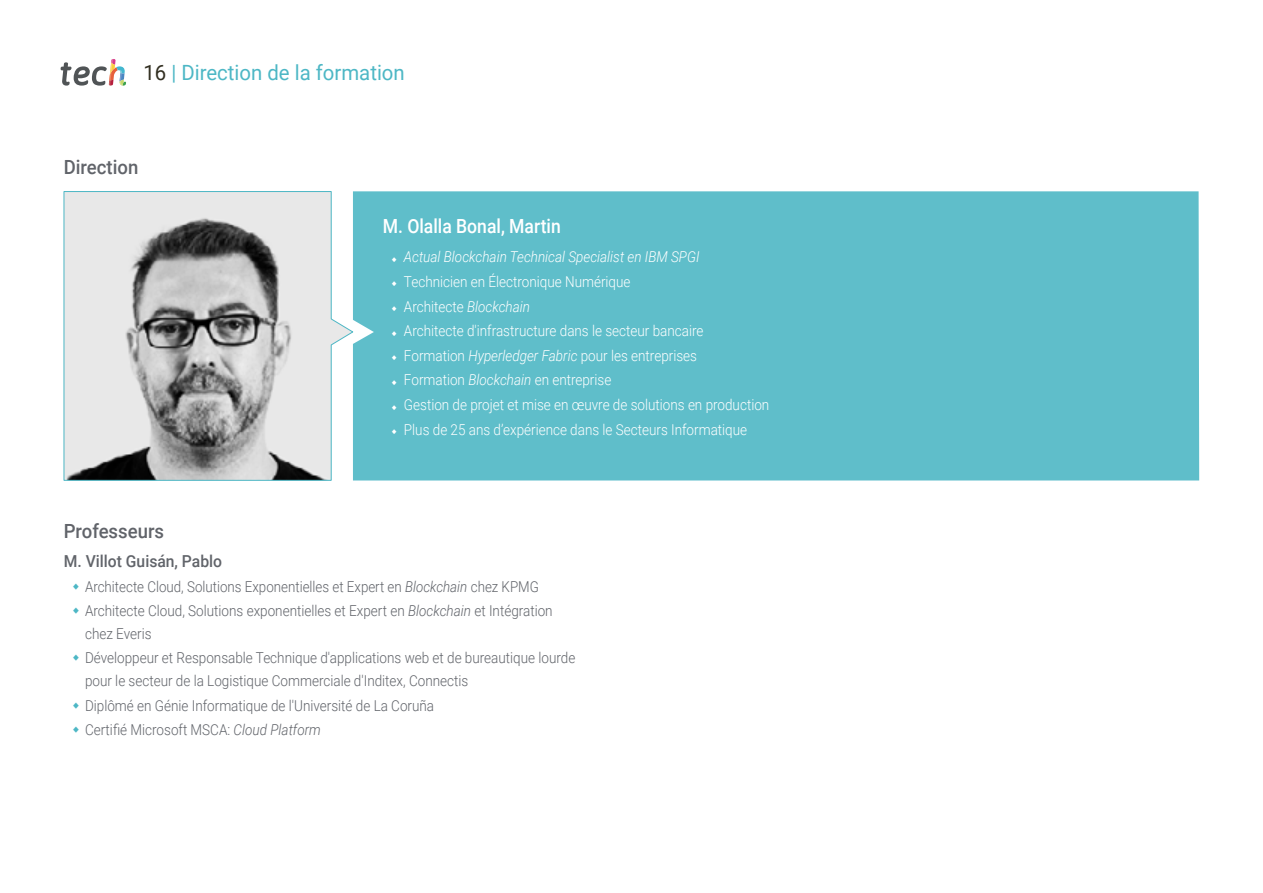
<style>
.page{position:relative;width:1263px;height:893px;background:#fff}
.page>*{position:absolute;margin:0;border:0;box-sizing:border-box;transform-origin:0 0}
.t1{font:21px "Roboto";color:#4db7c5}
.t2{font:500 19.5px "Roboto";color:#61646a;scale:.95 1}
.t3{font:500 19.5px "Roboto";color:#fff;scale:.9 1}
.t4{font:500 16.5px "Roboto";color:#61646a;scale:.95 1}
.t5{font:300 15px/24.6px "Roboto";color:#fff;scale:.9 1}
.t6{font:300 15px/24.6px "Roboto";color:#61646a;scale:.9 1}
.t7{font:300 15px/24.6px "Roboto";color:#61646a;scale:.89 1}
.t8{font:italic 300 15px "Roboto";color:#fff;scale:.9 1}
.s1{color:#312e20}
.s2{font-style:italic}
</style>
<div class="page">
<svg style="left:61px;top:59px;width:65px;height:27px"></svg>
<svg style="left:64px;top:191px;width:289px;height:290px;background:#c1c2c2"></svg>
<div style="left:353px;top:191px;width:846px;height:289px;background:#5fbeca"></div>
<svg style="left:392px;top:257px;width:5px;height:5px"></svg>
<svg style="left:392px;top:281px;width:5px;height:5px"></svg>
<svg style="left:392px;top:306px;width:5px;height:5px"></svg>
<svg style="left:392px;top:331px;width:5px;height:5px"></svg>
<svg style="left:392px;top:355px;width:5px;height:5px"></svg>
<svg style="left:392px;top:380px;width:5px;height:5px"></svg>
<svg style="left:392px;top:405px;width:5px;height:5px"></svg>
<svg style="left:392px;top:429px;width:5px;height:5px"></svg>
<h1 class="t1" style="left:144px;top:57px;width:263px"><span class="s1">16</span> | Direction de la formation</h1>
<h2 class="t2" style="left:64px;top:154px;width:80px">Direction</h2>
<h2 class="t3" style="left:383px;top:212px;width:199px">M. Olalla Bonal, Martin</h2>
<p class="t8" style="left:404px;top:246px;width:330px">Actual Blockchain Technical Specialist en IBM SPGI</p>
<p class="t5" style="left:404px;top:269px;width:407px">Technicien en Électronique Numérique<br>Architecte <span class="s2">Blockchain<br></span>Architecte d'infrastructure dans le secteur bancaire<br>Formation <span class="s2">Hyperledger Fabric</span> pour les entreprises<br>Formation <span class="s2">Blockchain</span> en entreprise<br>Gestion de projet et mise en œuvre de solutions en production Plus de 25 ans d’expérience dans le Secteurs Informatique</p>
<h2 class="t2" style="left:64px;top:517px;width:107px">Professeurs</h2>
<p class="t4" style="left:64px;top:550px;width:168px">M. Villot Guisán, Pablo</p>
<p class="t7" style="left:85px;top:573px;width:527px">Architecte Cloud, Solutions Exponentielles et Expert en <span class="s2">Blockchain</span> chez KPMG<br>Architecte Cloud, Solutions exponentielles et Expert en <span class="s2">Blockchain</span> et Intégration</p>
<p class="t6" style="left:85px;top:621px;width:546px">chez Everis<br>Développeur et Responsable Technique d'applications web et de bureautique lourde</p>
<p class="t6" style="left:85px;top:668px;width:427px">pour le secteur de la Logistique Commerciale d'Inditex, Connectis<br>Diplômé en Génie Informatique de l'Université de La Coruña<br>Certifié Microsoft MSCA: <span class="s2">Cloud Platform</span></p>
</div>
